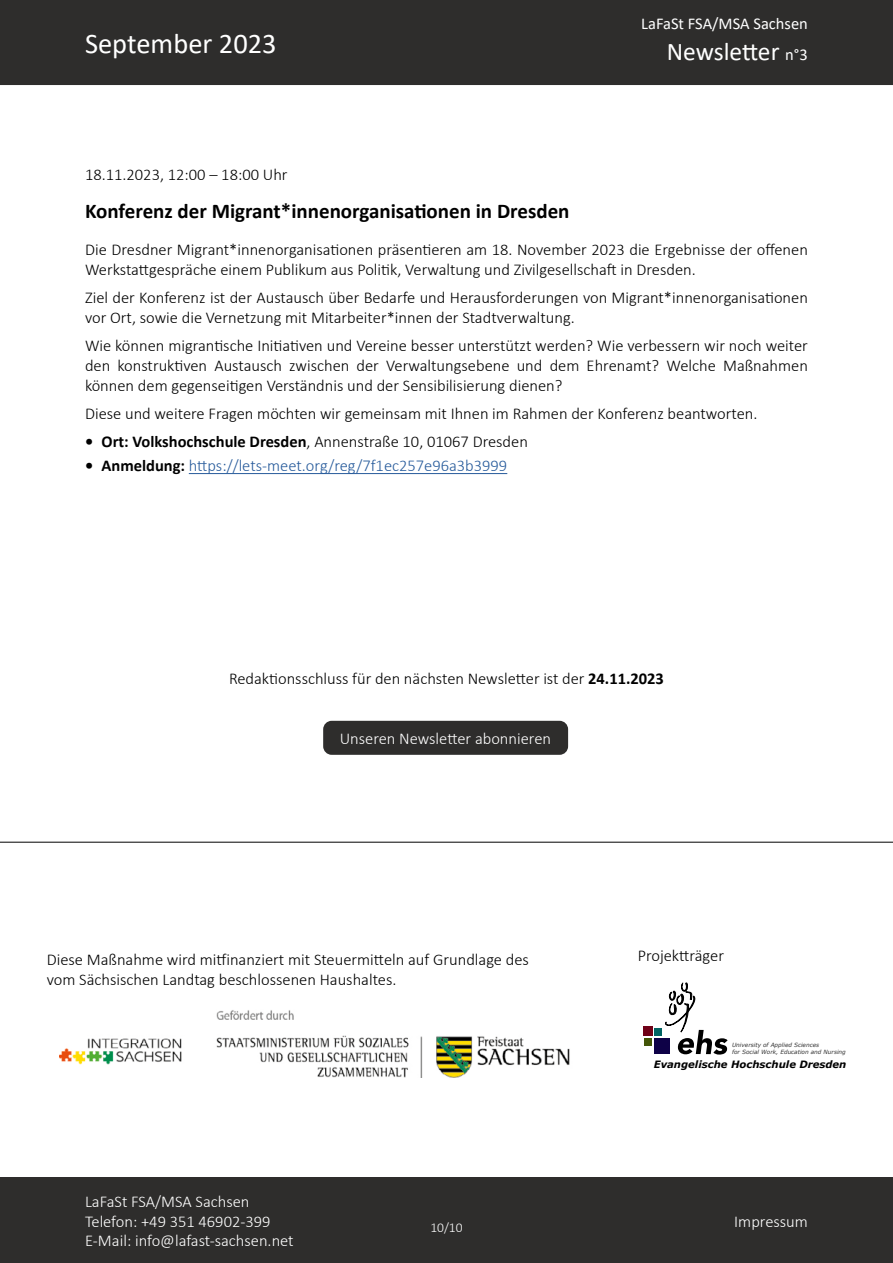
<style>
.page{position:relative;width:893px;height:1263px;background:#fff}
.page>*{position:absolute;margin:0;border:0;box-sizing:border-box;transform-origin:0 0}
.t1{font:28.5px "Calibri";color:#fff}
.t2{font:25.5px "Calibri";color:#fff}
.t3{font:700 21px "Calibri";color:#000}
.t4{font:300 16.5px/19.8px "Calibri";color:#000}
.t5{font:300 16.5px/19.8px "Calibri";color:#fff}
.t6{font:300 16.5px "Calibri";color:#275b9b}
.t7{font:700 16.5px "Calibri";color:#000}
.t8{font:16.5px "Calibri";color:#fff}
.t9{font:300 13.5px "Calibri";color:#fff}
.t10{font:italic 700 10.05px "Verdana";color:#000}
.t11{font:italic 5.7px/6.9px "Verdana";color:#333}
.s1{font-size:16.5px}
.s2{font-weight:300}
.s3{font-weight:700;color:#000}
.s4{font-weight:700}
</style>
<div class="page">
<div style="left:0;top:0;width:893px;height:85px;background:#2e2d2c"></div>
<div style="left:0;top:1178px;width:893px;height:85px;background:#2e2d2c"></div>
<hr style="left:0;top:842px;width:893px;height:1px;background:#000">
<div style="left:323px;top:721px;width:245px;height:34px;background:#2e2d2c;border-radius:9px"></div>
<hr style="left:189px;top:473px;width:318px;height:1px;background:#275b9b">
<img style="left:60px;top:1010px;width:510px;height:67px">
<div style="left:645px;top:1038px;width:7px;height:8px;background:#435608"></div>
<div style="left:643px;top:1026px;width:9px;height:10px;background:#700117"></div>
<div style="left:655px;top:1038px;width:15px;height:16px;background:#0e0147"></div>
<div style="left:655px;top:1028px;width:7px;height:8px;background:#016362"></div>
<svg style="left:665px;top:982px;width:63px;height:72px"></svg>
<h1 class="t1" style="left:85px;top:23px;width:193px">September 2023</h1>
<p class="t8" style="left:641px;top:12px;width:168px">LaFaSt FSA/MSA Sachsen</p>
<h2 class="t2" style="left:667px;top:34px;width:143px">Newsletter <span class="s1">n°3</span></h2>
<p class="t4" style="left:85px;top:165px;width:204px">18.11.2023, 12:00 – 18:00 Uhr</p>
<p class="t3" style="left:85px;top:196px;width:486px">Konferenz der Migrant*innenorganisationen in Dresden</p>
<p class="t4" style="left:85px;top:239px;width:724px">Die Dresdner Migrant*innenorganisationen präsentieren am 18. November 2023 die Ergebnisse der offenen<br>Werkstattgespräche einem Publikum aus Politik, Verwaltung und Zivilgesellschaft in Dresden.</p>
<p class="t4" style="left:85px;top:288px;width:724px">Ziel der Konferenz ist der Austausch über Bedarfe und Herausforderungen von Migrant*innenorganisationen vor Ort, sowie die Vernetzung mit Mitarbeiter*innen der Stadtverwaltung.</p>
<p class="t4" style="left:85px;top:336px;width:724px;text-align:justify">Wie können migrantische Initiativen und Vereine besser unterstützt werden? Wie verbessern wir noch weiter den konstruktiven Austausch zwischen der Verwaltungsebene und dem Ehrenamt? Welche Maßnahmen können dem gegenseitigen Verständnis und der Sensibilisierung dienen?</p>
<p class="t4" style="left:85px;top:404px;width:674px">Diese und weitere Fragen möchten wir gemeinsam mit Ihnen im Rahmen der Konferenz beantworten.</p>
<p class="t7" style="left:85px;top:430px;width:444px">• Ort: Volkshochschule Dresden<span class="s2">, Annenstraße 10, 01067 Dresden</span></p>
<p class="t6" style="left:85px;top:456px;width:424px"><span class="s3">• Anmeldung:</span> https://lets-meet.org/reg/7f1ec257e96a3b3999</p>
<p class="t4" style="left:229px;top:669px;width:436px">Redaktionsschluss für den nächsten Newsletter ist der <span class="s4">24.11.2023</span></p>
<p class="t5" style="left:340px;top:728px;width:213px">Unseren Newsletter abonnieren</p>
<p class="t4" style="left:47px;top:949px;width:484px">Diese Maßnahme wird mitfinanziert mit Steuermitteln auf Grundlage des vom Sächsischen Landtag beschlossenen Haushaltes.</p>
<p class="t4" style="left:638px;top:945px;width:88px">Projektträger</p>
<p class="t11" style="left:732px;top:1041px;width:115px">University of Applied Sciences<br>for Social Work, Education and Nursing</p>
<p class="t5" style="left:85px;top:1191px;width:210px">LaFaSt FSA/MSA Sachsen<br>Telefon: +49 351 46902-399<br>E-Mail: info@lafast-sachsen.net</p>
<p class="t10" style="left:654px;top:1057px;width:194px">Evangelische Hochschule Dresden</p>
<p class="t9" style="left:430px;top:1219px;width:34px">10/10</p>
<p class="t5" style="left:734px;top:1211px;width:75px">Impressum</p>
</div>
